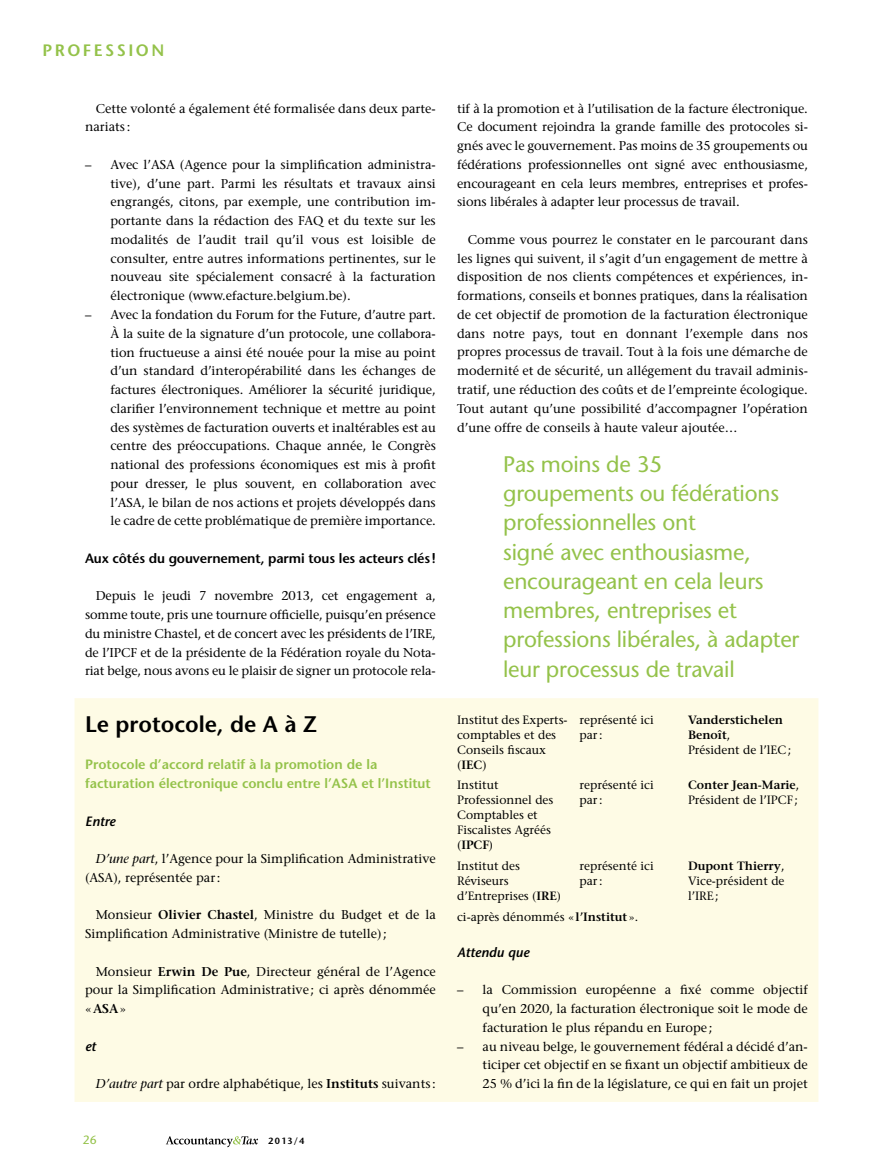
<style>
.page{position:relative;width:893px;height:1170px;background:#fff}
.page>*{position:absolute;margin:0;border:0;box-sizing:border-box;transform-origin:0 0}
.t1{font:22.5px/29.2px "Stone Sans";letter-spacing:-.01em;color:#94c24a}
.t2{font:600 22.5px "Stone Sans Std";color:#000}
.t3{font:600 16.5px "Stone Sans Std";letter-spacing:.15em;color:#94c24a}
.t4{font:600 13.5px/18.8px "Stone Sans Std";color:#94c24a}
.t5{font:600 13.5px "Stone Sans Std";letter-spacing:-.01em;color:#000}
.t6{font:italic 600 13.5px "Stone Sans Std";color:#000}
.t7{font:500 12.75px/18.8px "Stone Serif Std";color:#000;text-align:justify}
.t8{font:500 12px/15px "Stone Serif Std";color:#000}
.t9{font:600 12px/15px "Stone Serif Std";color:#000}
.t10{font:500 12px "Stone Sans Std";color:#94c24a}
.t11{font:600 9px "Stone Sans Std";color:#000}
.s1{font-style:italic}
.s2{font-weight:600}
.s3{font-weight:500}
</style>
<div class="page">
<svg style="left:166px;top:1136px;width:92px;height:10px"></svg>
<div style="left:74px;top:698px;width:745px;height:404px;background:#fefbe5"></div>
<p class="t3" style="left:43px;top:41px;width:51px">Professi</p>
<p class="t3" style="left:136px;top:41px;width:27px">on</p>
<p class="t7" style="left:85px;top:99px;width:352px;text-indent:11px">Cette volonté a également été formalisée dans deux parte&shy;nariats :</p>
<p class="t7" style="left:111px;top:155px;width:327px;text-indent:-26px">– Avec l’ASA (Agence pour la simplification administra&shy;tive), d’une part. Parmi les résultats et travaux ainsi engrangés, citons, par exemple, une contribution im&shy;portante dans la rédaction des FAQ et du texte sur les modalités de l’audit trail qu’il vous est loisible de consulter, entre autres informations pertinentes, sur le nouveau site spécialement consacré à la facturation électronique (www.efacture.belgium.be).</p>
<p class="t7" style="left:111px;top:305px;width:327px;text-indent:-26px">– Avec la fondation du Forum for the Future, d’autre part.<br>À la suite de la signature d’un protocole, une collabora&shy;tion fructueuse a ainsi été nouée pour la mise au point d’un standard d’interopérabilité dans les échanges de factures électroniques. Améliorer la sécurité juridique, clarifier l’environnement technique et mettre au point des systèmes de facturation ouverts et inaltérables est au centre des préoccupations. Chaque année, le Congrès national des professions économiques est mis à profit pour dresser, le plus souvent, en collaboration avec l’ASA, le bilan de nos actions et projets développés dans le cadre de cette problématique de première importance.</p>
<p class="t5" style="left:85px;top:550px;width:352px">Aux côtés du gouvernement, parmi tous les acteurs clés !</p>
<p class="t7" style="left:85px;top:586px;width:352px;text-indent:11px">Depuis le jeudi 7 novembre 2013, cet engagement a, somme toute, pris une tournure officielle, puisqu’en présence du ministre Chastel, et de concert avec les présidents de l’IRE, de l’IPCF et de la présidente de la Fédération royale du Nota&shy;riat belge, nous avons eu le plaisir de signer un protocole rela-</p>
<h1 class="t2" style="left:85px;top:710px;width:233px">Le protocole, de A à Z</h1>
<p class="t4" style="left:85px;top:755px;width:347px">Protocole d’accord relatif à la promotion de la facturation électronique conclu entre l’ASA et l’Institut</p>
<p class="t6" style="left:85px;top:812px;width:32px">Entre</p>
<p class="t7" style="left:85px;top:849px;width:352px;text-indent:11px"><span class="s1">D’une part</span>, l’Agence pour la Simplification Administrative (ASA), représentée par:</p>
<p class="t7" style="left:85px;top:905px;width:352px;text-indent:11px">Monsieur <span class="s2">Olivier Chastel</span>, Ministre du Budget et de la<br>Simplification Administrative (Ministre de tutelle);</p>
<p class="t7" style="left:85px;top:961px;width:352px;text-indent:11px">Monsieur <span class="s2">Erwin De Pue</span>, Directeur général de l’Agence pour la Simplification Administrative ; ci après dénommée «<span class="s2">ASA</span>»</p>
<p class="t6" style="left:85px;top:1037px;width:13px">et</p>
<p class="t7" style="left:96px;top:1074px;width:342px"><span class="s1">D’autre part</span> par ordre alphabétique, les <span class="s2">Instituts</span> suivants :</p>
<p class="t10" style="left:83px;top:1132px;width:15px">26</p>
<p class="t11" style="left:268px;top:1135px;width:38px">2013/4</p>
<p class="t7" style="left:457px;top:99px;width:352px">tif à la promotion et à l’utilisation de la facture électronique.<br>Ce document rejoindra la grande famille des protocoles si&shy;gnés avec le gouvernement. Pas moins de 35 groupements ou fédérations professionnelles ont signé avec enthousiasme, encourageant en cela leurs membres, entreprises et profes&shy;sions libérales à adapter leur processus de travail.</p>
<p class="t7" style="left:457px;top:230px;width:352px;text-indent:11px">Comme vous pourrez le constater en le parcourant dans les lignes qui suivent, il s’agit d’un engagement de mettre à disposition de nos clients compétences et expériences, in&shy;formations, conseils et bonnes pratiques, dans la réalisation de cet objectif de promotion de la facturation électronique dans notre pays, tout en donnant l’exemple dans nos propres processus de travail. Tout à la fois une démarche de modernité et de sécurité, un allégement du travail adminis&shy;tratif, une réduction des coûts et de l’empreinte écologique.<br>Tout autant qu’une possibilité d’accompagner l’opération d’une offre de conseils à haute valeur ajoutée…</p>
<h1 class="t1" style="left:503px;top:449px;width:298px">Pas moins de 35<br>groupements ou fédérations professionnelles ont<br>signé avec enthousiasme, encourageant en cela leurs membres, entreprises et professions libérales, à adapter leur processus de travail</h1>
<p class="t8" style="left:457px;top:711px;width:112px">Institut des Experts&shy;comptables et des<br>Conseils fiscaux (<span class="s2">IEC</span>)</p>
<p class="t8" style="left:580px;top:711px;width:76px">représenté ici par:</p>
<p class="t9" style="left:688px;top:711px;width:105px">Vanderstichelen<br>Benoît<span class="s3">,<br>Président de l’lEC;</span></p>
<p class="t8" style="left:457px;top:777px;width:98px">Institut<br>Professionnel des<br>Comptables et<br>Fiscalistes Agréés (<span class="s2">IPCF</span>)</p>
<p class="t8" style="left:580px;top:777px;width:76px">représenté ici par:</p>
<p class="t8" style="left:688px;top:777px;width:113px"><span class="s2">Conter Jean-Marie</span>,<br>Président de l’IPCF;</p>
<p class="t8" style="left:457px;top:858px;width:106px">Institut des<br>Réviseurs d’Entreprises (<span class="s2">IRE</span>)</p>
<p class="t8" style="left:580px;top:858px;width:76px">représenté ici par:</p>
<p class="t8" style="left:688px;top:858px;width:98px;text-align:justify"><span class="s2">Dupont Thierry</span>, Vice-président de l’IRE;</p>
<p class="t8" style="left:457px;top:909px;width:183px">ci-après dénommés « <span class="s2">l’Institut</span>».</p>
<p class="t6" style="left:457px;top:943px;width:74px">Attendu que</p>
<p class="t7" style="left:483px;top:980px;width:327px;text-indent:-26px">– la Commission européenne a fixé comme objectif qu’en 2020, la facturation électronique soit le mode de facturation le plus répandu en Europe ;</p>
<p class="t7" style="left:483px;top:1036px;width:327px;text-indent:-26px">– au niveau belge, le gouvernement fédéral a décidé d’an&shy;ticiper cet objectif en se fixant un objectif ambitieux de 25 % d’ici la fin de la législature, ce qui en fait un projet</p>
</div>
